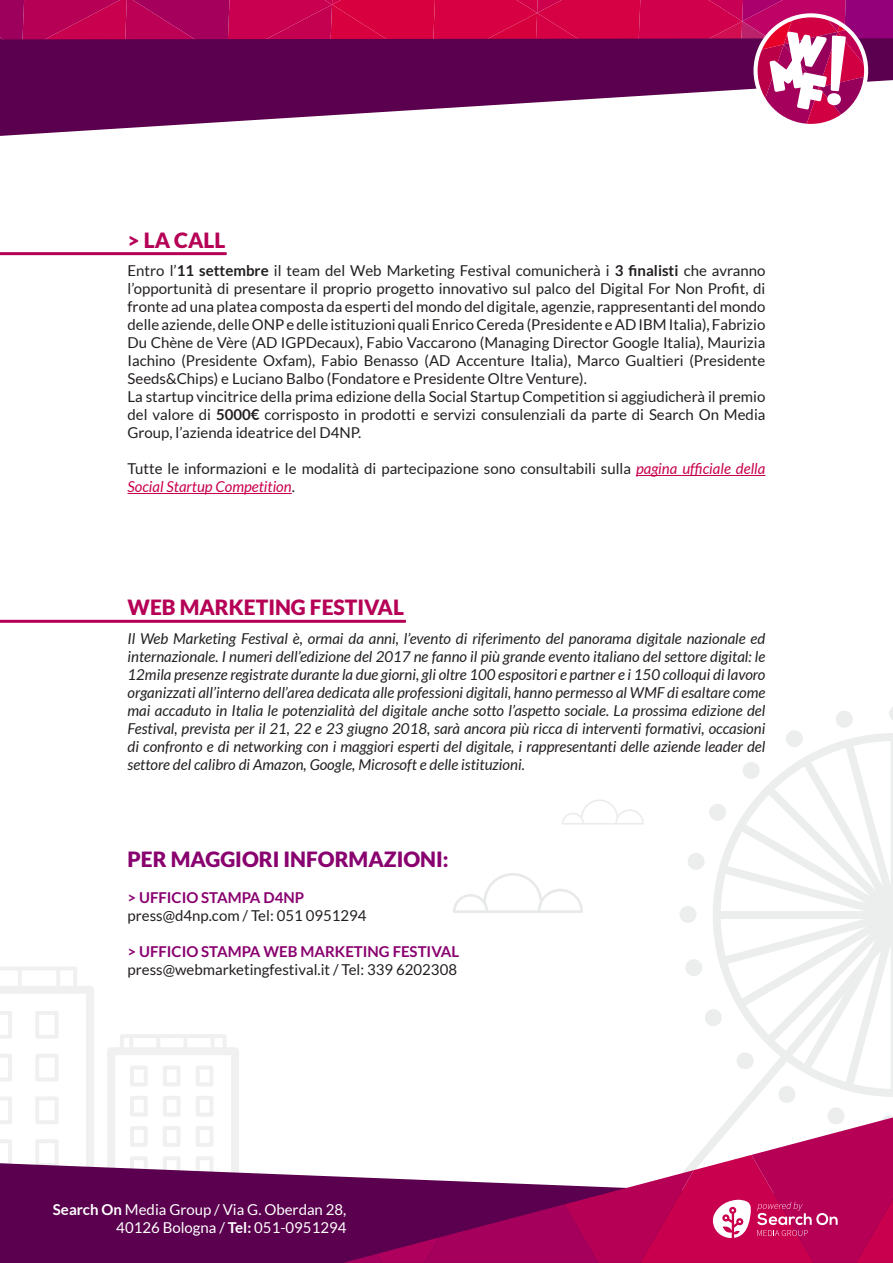
<style>
.page{position:relative;width:893px;height:1263px;background:#fff}
.page>*{position:absolute;margin:0;border:0;box-sizing:border-box;transform-origin:0 0}
.t1{font:900 21px "Lato";color:#b50056}
.t2{font:900 21px "Lato";color:#89006f}
.t3{font:15px/18px "Lato";color:#231f20}
.t4{font:italic 15px/18px "Lato";color:#231f20;text-align:justify}
.t5{font:15px/18px "Lato";color:#fff;text-align:right}
.t6{font:700 15px "Lato";color:#89006f}
.s1{font-weight:700}
.s2{font-style:italic;color:#c9004d}
</style>
<div class="page">
<hr style="left:636px;top:475px;width:129px;height:1px;background:#c9004d">
<hr style="left:128px;top:493px;width:164px;height:1px;background:#c9004d">
<div style="left:679px;top:906px;width:17px;height:17px;background:#eceded;border-radius:50%"></div>
<svg style="left:889px;top:707px;width:4px;height:13px"></svg>
<svg style="left:836px;top:711px;width:17px;height:17px"></svg>
<svg style="left:789px;top:730px;width:11px;height:3px"></svg>
<svg style="left:681px;top:733px;width:212px;height:352px"></svg>
<svg style="left:453px;top:873px;width:130px;height:40px"></svg>
<svg style="left:562px;top:799px;width:82px;height:25px"></svg>
<svg style="left:0;top:967px;width:94px;height:196px"></svg>
<svg style="left:107px;top:1034px;width:132px;height:129px"></svg>
<svg style="left:0;top:1163px;width:343px;height:100px;background:#65115a"></svg>
<svg style="left:343px;top:1085px;width:550px;height:178px"></svg>
<svg style="left:0;top:124px;width:190px;height:12px"></svg>
<svg style="left:0;top:0;width:893px;height:124px;background:#972568"></svg>
<svg style="left:0;top:620px;width:406px;height:3px"></svg>
<svg style="left:0;top:252px;width:227px;height:3px"></svg>
<h1 class="t1" style="left:128px;top:228px;width:99px">&gt; LA CALL</h1>
<p class="t3" style="left:128px;top:262px;width:639px">Entro l’<span class="s1">11 settembre</span> il team del Web Marketing Festival comunicherà i <span class="s1">3 finalisti</span> che avranno l’opportunità di presentare il proprio progetto innovativo sul palco del Digital For Non Profit, di fronte ad una platea composta da esperti del mondo del digitale, agenzie, rappresentanti del mondo delle aziende, delle ONP e delle istituzioni quali Enrico Cereda (Presidente e AD IBM Italia), Fabrizio Du Chène de Vère (AD IGPDecaux), Fabio Vaccarono (Managing Director Google Italia), Maurizia Iachino (Presidente Oxfam), Fabio Benasso (AD Accenture Italia), Marco Gualtieri (Presidente Seeds&amp;Chips) e Luciano Balbo (Fondatore e Presidente Oltre Venture).<br>La startup vincitrice della prima edizione della Social Startup Competition si aggiudicherà il premio del valore di <span class="s1">5000€</span> corrisposto in prodotti e servizi consulenziali da parte di Search On Media Group, l’azienda ideatrice del D4NP.</p>
<p class="t3" style="left:128px;top:460px;width:639px">Tutte le informazioni e le modalità di partecipazione sono consultabili sulla <span class="s2">pagina ufficiale della<br>Social Startup Competition</span>.</p>
<h1 class="t1" style="left:128px;top:595px;width:278px">WEB MARKETING FESTIVAL</h1>
<p class="t4" style="left:128px;top:630px;width:639px">Il Web Marketing Festival è, ormai da anni, l’evento di riferimento del panorama digitale nazionale ed internazionale. I numeri dell’edizione del 2017 ne fanno il più grande evento italiano del settore digital: le 12mila presenze registrate durante la due giorni, gli oltre 100 espositori e partner e i 150 colloqui di lavoro organizzati all’interno dell’area dedicata alle professioni digitali, hanno permesso al WMF di esaltare come mai accaduto in Italia le potenzialità del digitale anche sotto l’aspetto sociale. La prossima edizione del Festival, prevista per il 21, 22 e 23 giugno 2018, sarà ancora più ricca di interventi formativi, occasioni di confronto e di networking con i maggiori esperti del digitale, i rappresentanti delle aziende leader del settore del calibro di Amazon, Google, Microsoft e delle istituzioni.</p>
<h1 class="t2" style="left:128px;top:847px;width:322px">PER MAGGIORI INFORMAZIONI:</h1>
<p class="t6" style="left:128px;top:889px;width:178px">&gt; UFFICIO STAMPA D4NP</p>
<p class="t3" style="left:128px;top:906px;width:241px">press@d4np.com / Tel: 051 0951294</p>
<p class="t6" style="left:128px;top:943px;width:333px">&gt; UFFICIO STAMPA WEB MARKETING FESTIVAL</p>
<p class="t3" style="left:128px;top:960px;width:331px">press@webmarketingfestival.it / Tel: 339 6202308</p>
<p class="t5" style="left:53px;top:1200px;width:295px"><span class="s1">Search On</span> Media Group / Via G. Oberdan 28,<br>40126 Bologna / <span class="s1">Tel:</span> 051-0951294</p>
</div>
